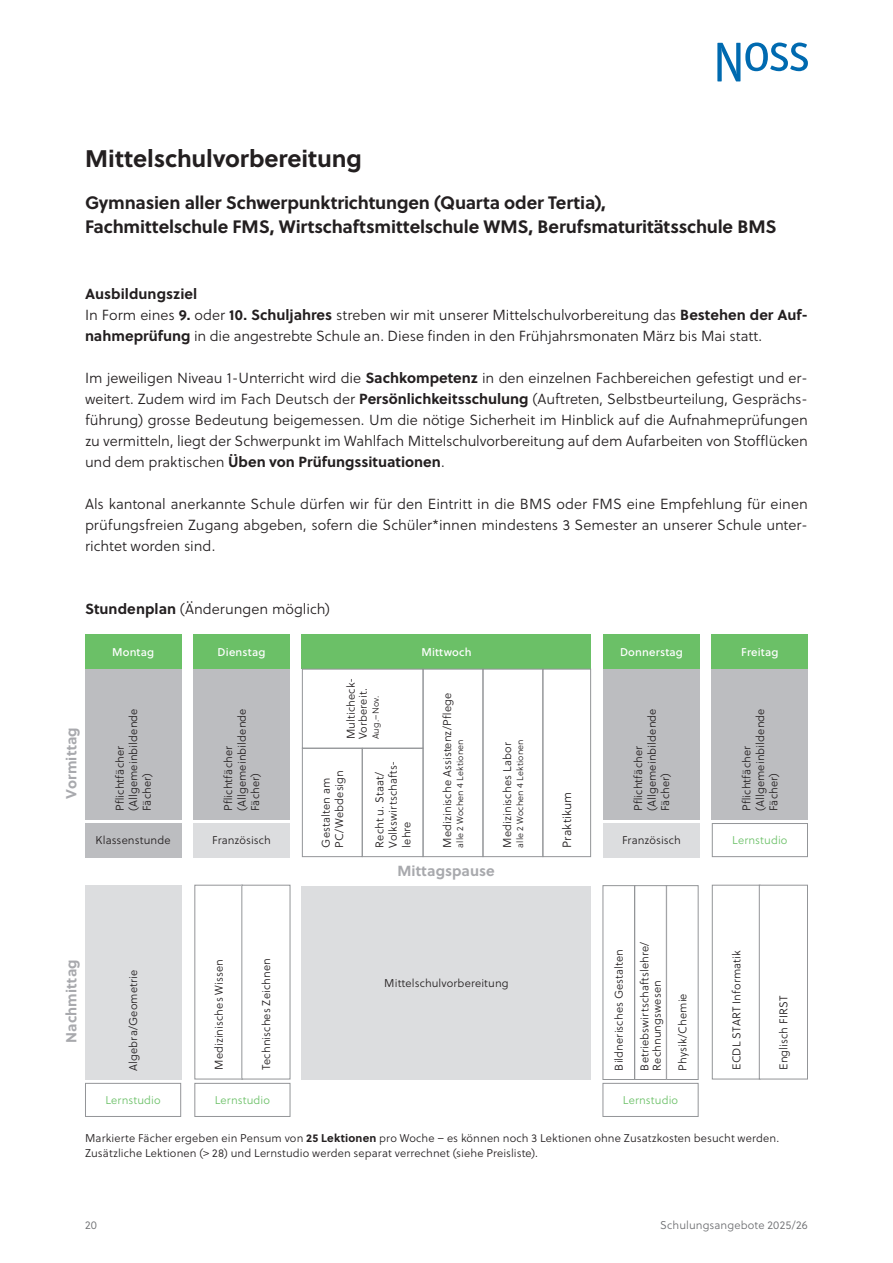
<style>
.page{position:relative;width:893px;height:1263px;background:#fff}
.page>*{position:absolute;margin:0;border:0;box-sizing:border-box;transform-origin:0 0}
.t1{font:700 24px "Soleil";letter-spacing:-.005em;color:#231f20}
.t2{font:700 18px/24px "Soleil";letter-spacing:-.01em;color:#231f20}
.t3{font:14.7px/21px "Soleil Lt";letter-spacing:-.005em;color:#231f20;text-align:justify}
.t4{font:700 14.7px "Soleil";color:#231f20}
.t5{font:700 14.7px "Soleil";letter-spacing:.005em;color:#a8a9ad}
.t6{font:12px "Soleil Lt";letter-spacing:.01em;color:#231f20}
.t7{font:11.25px/13.5px "Soleil Lt";letter-spacing:.01em;color:#231f20}
.t8{font:11.25px "Soleil Lt";letter-spacing:.01em;color:#6bc067}
.t9{font:11.25px "Soleil Bk";letter-spacing:.015em;color:#fff}
.t10{font:11.25px "Soleil Lt";letter-spacing:.01em;color:#6c6d70}
.t11{font:9px "Soleil Lt";letter-spacing:.02em;color:#231f20}
.s1{font-family:"Soleil";font-weight:700}
.s2{font-family:"Soleil Lt";font-weight:400}
</style>
<div class="page">
<svg style="left:717px;top:43px;width:91px;height:38px"></svg>
<div style="left:85px;top:635px;width:96px;height:34px;background:#6bc067"></div>
<div style="left:85px;top:823px;width:96px;height:34px;background:#bcbdc0"></div>
<div style="left:193px;top:823px;width:97px;height:34px;background:#dcdddf"></div>
<div style="left:603px;top:823px;width:96px;height:34px;background:#dcdddf"></div>
<div style="left:712px;top:823px;width:96px;height:34px;border:1px solid #939598"></div>
<div style="left:85px;top:669px;width:96px;height:151px;background:#bcbdc0"></div>
<div style="left:193px;top:669px;width:97px;height:151px;background:#bcbdc0"></div>
<div style="left:85px;top:885px;width:96px;height:194px;background:#dcdddf"></div>
<div style="left:194px;top:885px;width:49px;height:194px;border:1px solid #939598"></div>
<div style="left:712px;top:885px;width:48px;height:194px;border:1px solid #939598"></div>
<div style="left:241px;top:885px;width:49px;height:194px;border:1px solid #939598"></div>
<div style="left:759px;top:885px;width:49px;height:194px;border:1px solid #939598"></div>
<div style="left:302px;top:886px;width:289px;height:193px;background:#dcdddf"></div>
<div style="left:603px;top:669px;width:96px;height:151px;background:#bcbdc0"></div>
<div style="left:712px;top:669px;width:96px;height:151px;background:#bcbdc0"></div>
<div style="left:193px;top:635px;width:97px;height:34px;background:#6bc067"></div>
<div style="left:302px;top:635px;width:289px;height:34px;background:#6bc067"></div>
<div style="left:603px;top:635px;width:96px;height:34px;background:#6bc067"></div>
<div style="left:712px;top:635px;width:96px;height:34px;background:#6bc067"></div>
<div style="left:602px;top:1083px;width:97px;height:34px;border:1px solid #939598"></div>
<div style="left:194px;top:1083px;width:96px;height:34px;border:1px solid #939598"></div>
<div style="left:85px;top:1083px;width:96px;height:34px;border:1px solid #939598"></div>
<div style="left:302px;top:748px;width:61px;height:109px;border:1px solid #939598"></div>
<div style="left:362px;top:748px;width:61px;height:109px;border:1px solid #939598"></div>
<div style="left:302px;top:669px;width:121px;height:80px;border:1px solid #939598"></div>
<div style="left:423px;top:669px;width:60px;height:188px;border:1px solid #939598"></div>
<div style="left:482px;top:669px;width:61px;height:188px;border:1px solid #939598"></div>
<div style="left:542px;top:669px;width:49px;height:188px;border:1px solid #939598"></div>
<div style="left:602px;top:885px;width:33px;height:195px;border:1px solid #939598"></div>
<div style="left:666px;top:885px;width:33px;height:195px;border:1px solid #939598"></div>
<div style="left:634px;top:885px;width:33px;height:195px;border:1px solid #939598"></div>
<h1 class="t1" style="left:85px;top:140px;width:278px">Mittelschulvorbereitung</h1>
<p class="t2" style="left:85px;top:190px;width:693px">Gymnasien aller Schwerpunktrichtungen (Quarta oder Tertia),<br>Fachmittelschule FMS, Wirtschaftsmittelschule WMS, Berufsmaturitätsschule BMS</p>
<p class="t4" style="left:85px;top:282px;width:114px">Ausbildungsziel</p>
<p class="t3" style="left:85px;top:304px;width:724px">In Form eines <span class="s1">9.</span> oder <span class="s1">10. Schuljahres</span> streben wir mit unserer Mittelschulvorbereitung das <span class="s1">Bestehen der Auf&shy;nahmeprüfung</span> in die angestrebte Schule an. Diese finden in den Frühjahrsmonaten März bis Mai statt.</p>
<p class="t3" style="left:85px;top:367px;width:724px">Im jeweiligen Niveau 1-Unterricht wird die <span class="s1">Sachkompetenz</span> in den einzelnen Fachbereichen gefestigt und er&shy;weitert. Zudem wird im Fach Deutsch der <span class="s1">Persönlichkeitsschulung</span> (Auftreten, Selbstbeurteilung, Gesprächs&shy;führung) grosse Bedeutung beigemessen. Um die nötige Sicherheit im Hinblick auf die Aufnahmeprüfungen zu vermitteln, liegt der Schwerpunkt im Wahlfach Mittelschulvorbereitung auf dem Aufarbeiten von Stofflücken</p>
<p class="t4" style="left:85px;top:450px;width:359px"><span class="s2">und dem praktischen</span> Üben von Prüfungssituationen<span class="s2">.</span></p>
<p class="t3" style="left:85px;top:493px;width:724px">Als kantonal anerkannte Schule dürfen wir für den Eintritt in die BMS oder FMS eine Empfehlung für einen prüfungsfreien Zugang abgeben, sofern die Schüler*innen mindestens 3 Semester an unserer Schule unter&shy;richtet worden sind.</p>
<p class="t3" style="left:85px;top:598px;width:246px"><span class="s1">Stundenplan</span> (Änderungen möglich)</p>
<p class="t5" style="left:60px;top:798px;width:73px;rotate:-90deg">Vormittag</p>
<p class="t9" style="left:112px;top:643px;width:44px">Montag</p>
<p class="t9" style="left:218px;top:643px;width:49px">Dienstag</p>
<p class="t9" style="left:421px;top:643px;width:52px">Mittwoch</p>
<p class="t9" style="left:620px;top:643px;width:64px">Donnerstag</p>
<p class="t9" style="left:741px;top:643px;width:39px">Freitag</p>
<p class="t7" style="left:345px;top:739px;width:63px;line-height:12px;rotate:-90deg">Multicheck-<br>Vorbereit.</p>
<p class="t11" style="left:369px;top:739px;width:44px;rotate:-90deg">Aug.–Nov.</p>
<p class="t7" style="left:440px;top:848px;width:157px;rotate:-90deg">Medizinische Assistenz/Pflege</p>
<p class="t7" style="left:113px;top:811px;width:104px;rotate:-90deg">Pflichtfächer (Allgemeinbildende<br>Fächer)</p>
<p class="t7" style="left:221px;top:811px;width:104px;rotate:-90deg">Pflichtfächer (Allgemeinbildende<br>Fächer)</p>
<p class="t7" style="left:631px;top:811px;width:104px;rotate:-90deg">Pflichtfächer (Allgemeinbildende<br>Fächer)</p>
<p class="t7" style="left:740px;top:811px;width:104px;rotate:-90deg">Pflichtfächer (Allgemeinbildende<br>Fächer)</p>
<p class="t11" style="left:454px;top:848px;width:110px;rotate:-90deg">alle 2 Wochen 4 Lektionen</p>
<p class="t7" style="left:500px;top:848px;width:107px;rotate:-90deg">Medizinisches Labor</p>
<p class="t11" style="left:514px;top:848px;width:110px;rotate:-90deg">alle 2 Wochen 4 Lektionen</p>
<p class="t7" style="left:319px;top:848px;width:79px;rotate:-90deg">Gestalten am<br>PC/Webdesign</p>
<p class="t7" style="left:373px;top:848px;width:89px;rotate:-90deg">Recht u. Staat/<br>Volkswirtschafts&shy;lehre</p>
<p class="t6" style="left:559px;top:848px;width:57px;rotate:-90deg">Praktikum</p>
<p class="t7" style="left:96px;top:833px;width:76px">Klassenstunde</p>
<p class="t7" style="left:212px;top:833px;width:60px">Französisch</p>
<p class="t7" style="left:622px;top:833px;width:60px">Französisch</p>
<p class="t8" style="left:732px;top:832px;width:57px">Lernstudio</p>
<p class="t5" style="left:397px;top:860px;width:99px">Mittagspause</p>
<p class="t5" style="left:60px;top:1043px;width:85px;rotate:-90deg">Nachmittag</p>
<p class="t7" style="left:612px;top:1070px;width:123px;rotate:-90deg">Bildnerisches Gestalten</p>
<p class="t7" style="left:638px;top:1070px;width:130px;line-height:12.3px;rotate:-90deg">Betriebswirtschaftslehre/<br>Rechnungswesen</p>
<p class="t7" style="left:127px;top:1071px;width:103px;rotate:-90deg">Algebra/Geometrie</p>
<p class="t7" style="left:212px;top:1070px;width:113px;rotate:-90deg">Medizinisches Wissen</p>
<p class="t7" style="left:259px;top:1070px;width:114px;rotate:-90deg">Technisches Zeichnen</p>
<p class="t7" style="left:730px;top:1070px;width:121px;rotate:-90deg">ECDL START Informatik</p>
<p class="t7" style="left:384px;top:976px;width:126px">Mittelschulvorbereitung</p>
<p class="t7" style="left:676px;top:1070px;width:79px;rotate:-90deg">Physik/Chemie</p>
<p class="t8" style="left:105px;top:1092px;width:57px">Lernstudio</p>
<p class="t8" style="left:215px;top:1092px;width:57px">Lernstudio</p>
<p class="t8" style="left:623px;top:1092px;width:57px">Lernstudio</p>
<p class="t7" style="left:777px;top:1070px;width:76px;rotate:-90deg">Englisch FIRST</p>
<p class="t7" style="left:85px;top:1130px;width:694px;line-height:15px">Markierte Fächer ergeben ein Pensum von <span class="s1">25 Lektionen</span> pro Woche – es können noch 3 Lektionen ohne Zusatzkosten besucht werden.<br>Zusätzliche Lektionen (&gt; 28) und Lernstudio werden separat verrechnet (siehe Preisliste).</p>
<p class="t10" style="left:85px;top:1217px;width:14px">20</p>
<p class="t10" style="left:660px;top:1217px;width:149px">Schulungsangebote 2025/26</p>
</div>
